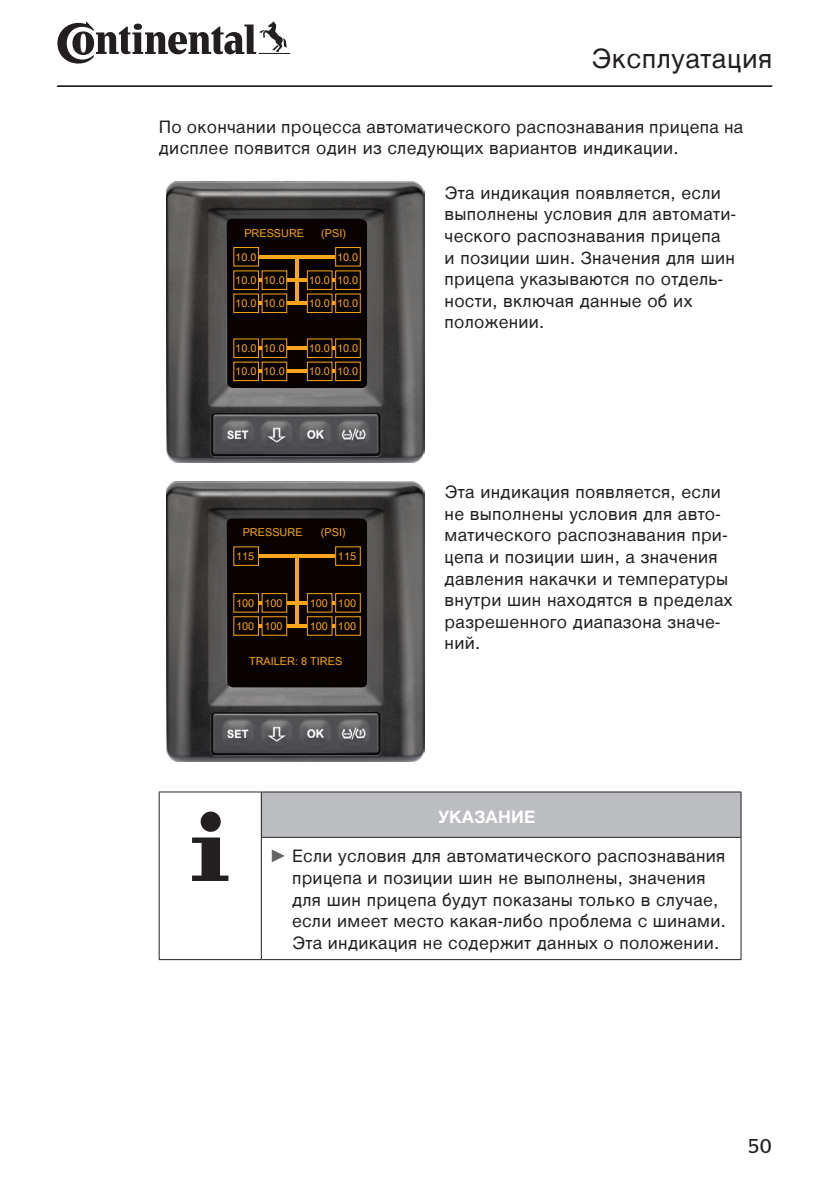
<style>
.page{position:relative;width:840px;height:1191px;background:#fff}
.page>*{position:absolute;margin:0;border:0;box-sizing:border-box;transform-origin:0 0}
.t1{font:28px "Nimbus Sans ME";letter-spacing:.015em;color:#231f20}
.t2{font:20px "Continental Stag Sans";color:#231f20}
.t3{font:18px/21.6px "Nimbus Sans ME";letter-spacing:.015em;color:#231f20}
.t4{font:10.8px "Arial Unicode MS";color:#f9a51b}
.s1{font-weight:700;color:#fff}
.s2{font-family:"Arial";color:#636366}
</style>
<div class="page">
<hr style="left:57px;top:86px;width:714px;height:1px;background:#231f20">
<hr style="left:57px;top:85px;width:715px;height:1px;background:#231f20">
<svg style="left:57px;top:21px;width:233px;height:43px"></svg>
<img style="left:167px;top:182px;width:257px;height:280px">
<div style="left:228px;top:219px;width:139px;height:169px;background:#080302;border-radius:5px"></div>
<hr style="left:245px;top:255px;width:103px;height:3px;background:#f9a51b">
<hr style="left:245px;top:278px;width:103px;height:3px;background:#f9a51b">
<hr style="left:295px;top:255px;width:3px;height:26px;background:#f9a51b">
<div style="left:335px;top:247px;width:25px;height:19px;background:#080302"></div>
<div style="left:335px;top:247px;width:25px;height:19px;border:1px solid #f9a51b"></div>
<div style="left:234px;top:247px;width:24px;height:19px;background:#080302"></div>
<div style="left:233px;top:247px;width:26px;height:19px;border:1px solid #f9a51b"></div>
<div style="left:335px;top:271px;width:25px;height:18px;background:#080302"></div>
<div style="left:335px;top:270px;width:25px;height:20px;border:1px solid #f9a51b"></div>
<div style="left:307px;top:271px;width:25px;height:18px;background:#080302"></div>
<div style="left:307px;top:270px;width:25px;height:20px;border:1px solid #f9a51b"></div>
<div style="left:234px;top:271px;width:24px;height:18px;background:#080302"></div>
<div style="left:233px;top:270px;width:26px;height:20px;border:1px solid #f9a51b"></div>
<div style="left:262px;top:271px;width:24px;height:18px;background:#080302"></div>
<div style="left:261px;top:270px;width:26px;height:20px;border:1px solid #f9a51b"></div>
<hr style="left:245px;top:301px;width:103px;height:4px;background:#f9a51b">
<hr style="left:295px;top:278px;width:3px;height:26px;background:#f9a51b">
<div style="left:335px;top:294px;width:25px;height:18px;background:#080302"></div>
<div style="left:335px;top:293px;width:25px;height:20px;border:1px solid #f9a51b"></div>
<div style="left:307px;top:294px;width:25px;height:18px;background:#080302"></div>
<div style="left:307px;top:293px;width:25px;height:20px;border:1px solid #f9a51b"></div>
<div style="left:234px;top:294px;width:24px;height:18px;background:#080302"></div>
<div style="left:233px;top:293px;width:26px;height:20px;border:1px solid #f9a51b"></div>
<div style="left:262px;top:294px;width:24px;height:18px;background:#080302"></div>
<div style="left:261px;top:293px;width:26px;height:20px;border:1px solid #f9a51b"></div>
<hr style="left:245px;top:346px;width:103px;height:4px;background:#f9a51b">
<div style="left:335px;top:339px;width:25px;height:18px;background:#080302"></div>
<div style="left:335px;top:338px;width:25px;height:20px;border:1px solid #f9a51b"></div>
<div style="left:307px;top:339px;width:25px;height:18px;background:#080302"></div>
<div style="left:307px;top:338px;width:25px;height:20px;border:1px solid #f9a51b"></div>
<div style="left:234px;top:339px;width:24px;height:18px;background:#080302"></div>
<div style="left:233px;top:338px;width:26px;height:20px;border:1px solid #f9a51b"></div>
<div style="left:262px;top:339px;width:24px;height:18px;background:#080302"></div>
<div style="left:261px;top:338px;width:26px;height:20px;border:1px solid #f9a51b"></div>
<hr style="left:245px;top:369px;width:103px;height:4px;background:#f9a51b">
<div style="left:335px;top:362px;width:25px;height:18px;background:#080302"></div>
<div style="left:335px;top:362px;width:25px;height:19px;border:1px solid #f9a51b"></div>
<div style="left:307px;top:362px;width:25px;height:18px;background:#080302"></div>
<div style="left:307px;top:362px;width:25px;height:19px;border:1px solid #f9a51b"></div>
<div style="left:234px;top:362px;width:24px;height:18px;background:#080302"></div>
<div style="left:233px;top:362px;width:26px;height:19px;border:1px solid #f9a51b"></div>
<div style="left:262px;top:362px;width:24px;height:18px;background:#080302"></div>
<div style="left:261px;top:362px;width:26px;height:19px;border:1px solid #f9a51b"></div>
<img style="left:167px;top:481px;width:257px;height:280px">
<div style="left:228px;top:519px;width:139px;height:168px;background:#080302;border-radius:5px"></div>
<hr style="left:245px;top:554px;width:103px;height:4px;background:#f9a51b">
<hr style="left:245px;top:601px;width:103px;height:3px;background:#f9a51b">
<hr style="left:295px;top:554px;width:3px;height:50px;background:#f9a51b">
<div style="left:335px;top:547px;width:25px;height:18px;background:#080302"></div>
<div style="left:335px;top:546px;width:25px;height:20px;border:1px solid #f9a51b"></div>
<div style="left:234px;top:547px;width:24px;height:18px;background:#080302"></div>
<div style="left:233px;top:546px;width:26px;height:20px;border:1px solid #f9a51b"></div>
<div style="left:335px;top:593px;width:25px;height:19px;background:#080302"></div>
<div style="left:335px;top:593px;width:25px;height:19px;border:1px solid #f9a51b"></div>
<div style="left:307px;top:593px;width:25px;height:19px;background:#080302"></div>
<div style="left:307px;top:593px;width:25px;height:19px;border:1px solid #f9a51b"></div>
<div style="left:234px;top:593px;width:24px;height:19px;background:#080302"></div>
<div style="left:233px;top:593px;width:26px;height:19px;border:1px solid #f9a51b"></div>
<div style="left:262px;top:593px;width:24px;height:19px;background:#080302"></div>
<div style="left:261px;top:593px;width:26px;height:19px;border:1px solid #f9a51b"></div>
<hr style="left:245px;top:624px;width:103px;height:3px;background:#f9a51b">
<hr style="left:295px;top:577px;width:3px;height:50px;background:#f9a51b">
<div style="left:335px;top:617px;width:25px;height:18px;background:#080302"></div>
<div style="left:307px;top:617px;width:25px;height:18px;background:#080302"></div>
<div style="left:234px;top:617px;width:24px;height:18px;background:#080302"></div>
<div style="left:262px;top:617px;width:24px;height:18px;background:#080302"></div>
<div style="left:261px;top:616px;width:26px;height:19px;border:1px solid #f9a51b"></div>
<div style="left:261px;top:792px;width:479px;height:45px;background:#bcbdc0"></div>
<hr style="left:159px;top:959px;width:102px;height:1px;background:#231f20">
<hr style="left:159px;top:791px;width:102px;height:1px;background:#231f20">
<hr style="left:159px;top:792px;width:1px;height:45px;background:#231f20">
<hr style="left:159px;top:837px;width:1px;height:122px;background:#231f20">
<hr style="left:261px;top:837px;width:1px;height:122px;background:#231f20">
<hr style="left:740px;top:837px;width:1px;height:122px;background:#231f20">
<hr style="left:261px;top:959px;width:479px;height:1px;background:#231f20">
<hr style="left:261px;top:791px;width:479px;height:1px;background:#231f20">
<hr style="left:261px;top:792px;width:1px;height:45px;background:#231f20">
<hr style="left:740px;top:792px;width:1px;height:45px;background:#231f20">
<hr style="left:261px;top:837px;width:479px;height:1px;background:#231f20">
<svg style="left:192px;top:811px;width:36px;height:70px"></svg>
<h1 class="t1" style="left:590px;top:38px;width:183px">Эксплуатация</h1>
<p class="t3" style="left:159px;top:116px;width:585px">По окончании процесса автоматического распознавания прицепа на дисплее появится один из следующих вариантов индикации.</p>
<p class="t4" style="left:244px;top:225px;width:61px">PRESSURE</p>
<p class="t4" style="left:321px;top:225px;width:26px">(PSI)</p>
<p class="t4" style="left:235px;top:249px;width:23px">10.0</p>
<p class="t4" style="left:337px;top:249px;width:23px">10.0</p>
<p class="t4" style="left:235px;top:272px;width:51px">10.0 10.0</p>
<p class="t4" style="left:308px;top:272px;width:51px">10.0 10.0</p>
<p class="t4" style="left:235px;top:295px;width:51px">10.0 10.0</p>
<p class="t4" style="left:308px;top:295px;width:51px">10.0 10.0</p>
<p class="t4" style="left:235px;top:340px;width:51px">10.0 10.0</p>
<p class="t4" style="left:308px;top:340px;width:51px">10.0 10.0</p>
<p class="t4" style="left:235px;top:363px;width:51px">10.0 10.0</p>
<p class="t4" style="left:308px;top:363px;width:51px">10.0 10.0</p>
<p class="t4" style="left:242px;top:524px;width:61px">PRESSURE</p>
<p class="t4" style="left:321px;top:524px;width:26px">(PSI)</p>
<p class="t4" style="left:236px;top:548px;width:20px">115</p>
<p class="t4" style="left:338px;top:548px;width:20px">115</p>
<p class="t4" style="left:236px;top:595px;width:48px">100 100</p>
<p class="t4" style="left:309px;top:595px;width:48px">100 100</p>
<p class="t4" style="left:236px;top:618px;width:48px">100 100</p>
<p class="t4" style="left:309px;top:618px;width:48px">100 100</p>
<p class="t4" style="left:249px;top:653px;width:95px">TRAILER: 8 TIRES</p>
<p class="t3" style="left:444px;top:182px;width:292px">Эта индикация появляется, если выполнены условия для автомати&shy;ческого распознавания прицепа<br>и позиции шин. Значения для шин прицепа указываются по отдель&shy;ности, включая данные об их положении.</p>
<p class="t3" style="left:444px;top:481px;width:289px">Эта индикация появляется, если не выполнены условия для авто&shy;матического распознавания при&shy;цепа и позиции шин, а значения давления накачки и температуры внутри шин находятся в пределах разрешенного диапазона значе&shy;ний.</p>
<p class="t3" style="left:269px;top:797px;width:457px;line-height:39.2px;text-indent:169px"><span class="s1">УКАЗАНИЕ<br></span><span class="s2">►</span> Если условия для автоматического распознавания</p>
<p class="t3" style="left:292px;top:867px;width:435px">прицепа и позиции шин не выполнены, значения для шин прицепа будут показаны только в случае, если имеет место какая-либо проблема с шинами.<br>Эта индикация не содержит данных о положении.</p>
<p class="t2" style="left:747px;top:1134px;width:25px">50</p>
</div>
